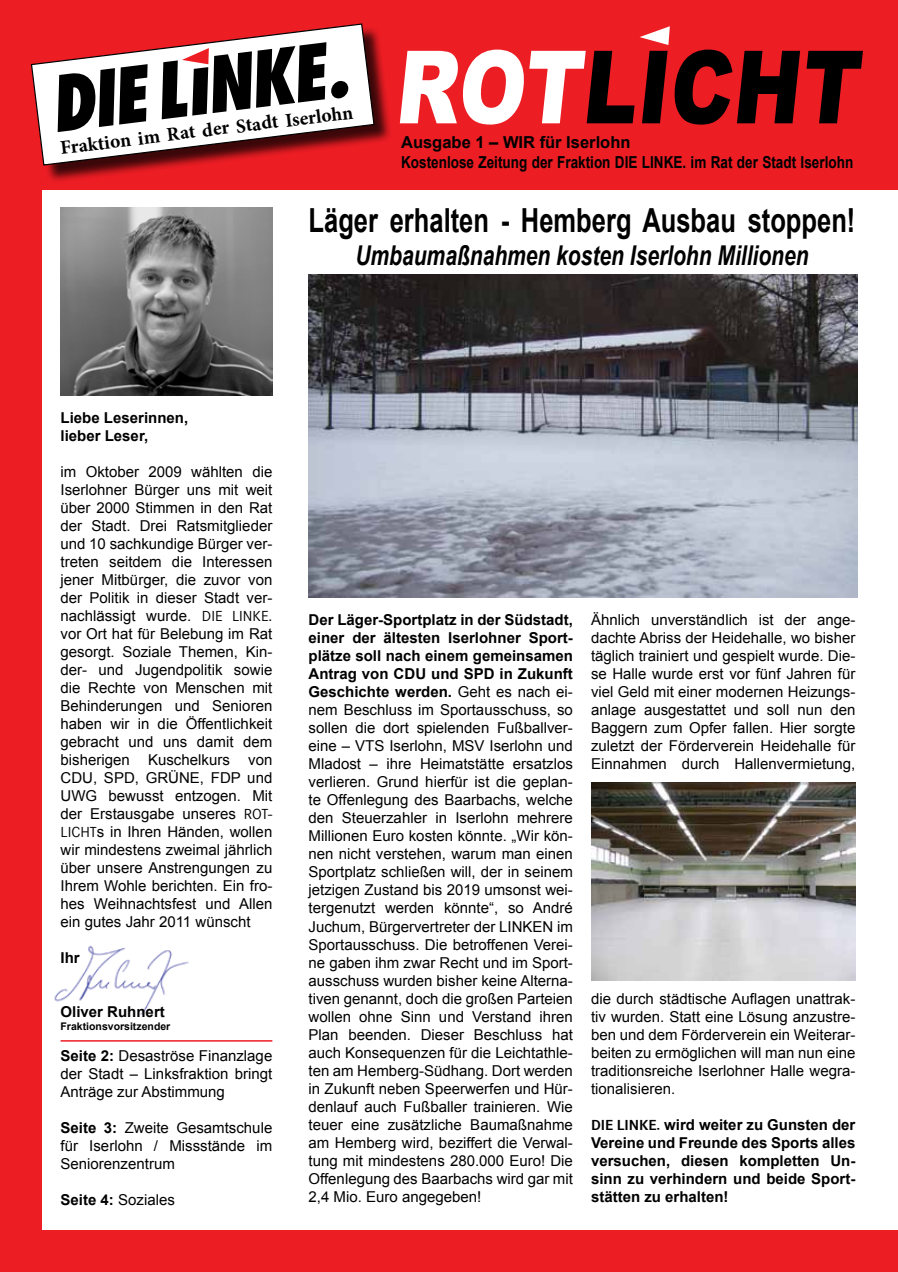
<style>
.page{position:relative;width:898px;height:1272px;background:#fff}
.page>*{position:absolute;margin:0;border:0;box-sizing:border-box;transform-origin:0 0}
.t1{font:900 101.25px "Arial";color:#000;scale:.8 1}
.t2{font:700 33.15px "Arial";color:#000;scale:.77 1}
.t3{font:italic 700 27.3px "Arial";color:#000;scale:.77 1}
.t4{font:700 19.5px "Minion Pro";color:#000}
.t5{font:700 16.5px/19.8px "Arial";color:#000}
.t6{font:15px/18px "Arial";color:#000;text-align:justify}
.t7{font:700 15px/18px "Arial";color:#000;text-align:justify}
.t8{font:700 10.5px "Arial";color:#000}
.s1{color:#fff}
.s2{font-family:"Corporate S"}
.s3{font-weight:700}
</style>
<div class="page">
<div style="left:0;top:0;width:897px;height:1271px;background:#ed1d24"></div>
<div style="left:43px;top:190px;width:854px;height:1039px;background:#fff"></div>
<svg style="left:639px;top:26px;width:30px;height:19px"></svg>
<div style="left:34px;top:26px;width:358px;height:158px;background:#000;opacity:.75"></div>
<svg style="left:30px;top:23px;width:345px;height:143px"></svg>
<img style="left:61px;top:208px;width:211px;height:187px">
<img style="left:308px;top:274px;width:548px;height:323px">
<hr style="left:61px;top:1040px;width:211px;height:1px;background:#ed1d24">
<img style="left:54px;top:945px;width:135px;height:70px">
<img style="left:591px;top:782px;width:264px;height:198px">
<h3 class="t4" style="left:59px;top:134px;width:296px;rotate:-7deg">Fraktion im Rat der Stadt Iserlohn</h3>
<h1 class="t1" style="left:393px;top:14px;width:599px"><span class="s1">ROT</span>LICHT</h1>
<p class="t5" style="left:401px;top:133px;width:453px">Ausgabe 1 – WIR für Iserlohn<br>Kostenlose Zeitung der Fraktion DIE LINKE. im Rat der Stadt Iserlohn</p>
<h2 class="t2" style="left:308px;top:198px;width:711px">Läger erhalten - Hemberg Ausbau stoppen!</h2>
<h3 class="t3" style="left:355px;top:237px;width:589px">Umbaumaßnahmen kosten Iserlohn Millionen</h3>
<p class="t7" style="left:61px;top:409px;width:129px">Liebe Leserinnen, lieber Leser,</p>
<p class="t6" style="left:61px;top:462px;width:213px">im Oktober 2009 wählten die Iserlohner Bürger uns mit weit über 2000 Stimmen in den Rat der Stadt. Drei Ratsmitglieder und 10 sachkundige Bürger ver&shy;treten seitdem die Interessen jener Mitbürger, die zuvor von der Politik in dieser Stadt ver&shy;nachlässigt wurde. <span class="s2">DIE LINKE. </span>vor Ort hat für Belebung im Rat gesorgt. Soziale Themen, Kin&shy;der- und Jugendpolitik sowie die Rechte von Menschen mit Behinderungen und Senioren haben wir in die Öffentlichkeit gebracht und uns damit dem bisherigen Kuschelkurs von CDU, SPD, GRÜNE, FDP und UWG bewusst entzogen. Mit der Erstausgabe unseres <span class="s2">ROT-LICHT</span>s in Ihren Händen, wollen wir mindestens zweimal jährlich über unsere Anstrengungen zu Ihrem Wohle berichten. Ein fro&shy;hes Weihnachtsfest und Allen ein gutes Jahr 2011 wünscht</p>
<p class="t7" style="left:61px;top:949px;width:21px">Ihr</p>
<p class="t7" style="left:61px;top:1003px;width:106px">Oliver Ruhnert</p>
<p class="t8" style="left:61px;top:1018px;width:111px">Fraktionsvorsitzender</p>
<p class="t6" style="left:61px;top:1047px;width:213px"><span class="s3">Seite 2:</span> Desaströse Finanzlage der Stadt – Linksfraktion bringt Anträge zur Abstimmung</p>
<p class="t6" style="left:61px;top:1119px;width:213px"><span class="s3">Seite 3:</span> Zweite Gesamtschule für Iserlohn / Missstände im Seniorenzentrum</p>
<p class="t6" style="left:61px;top:1191px;width:116px"><span class="s3">Seite 4:</span> Soziales</p>
<p class="t6" style="left:308px;top:611px;width:266px"><span class="s3">Der Läger-Sportplatz in der Südstadt, einer der ältesten Iserlohner Sport&shy;plätze soll nach einem gemeinsamen Antrag von CDU und SPD in Zukunft Geschichte werden.</span> Geht es nach ei&shy;nem Beschluss im Sportausschuss, so sollen die dort spielenden Fußballver&shy;eine – VTS Iserlohn, MSV Iserlohn und Mladost – ihre Heimatstätte ersatzlos verlieren. Grund hierfür ist die geplan&shy;te Offenlegung des Baarbachs, welche den Steuerzahler in Iserlohn mehrere Millionen Euro kosten könnte. „Wir kön&shy;nen nicht verstehen, warum man einen Sportplatz schließen will, der in seinem jetzigen Zustand bis 2019 umsonst wei&shy;tergenutzt werden könnte“, so André Juchum, Bürgervertreter der LINKEN im Sportausschuss. Die betroffenen Verei&shy;ne gaben ihm zwar Recht und im Sport&shy;ausschuss wurden bisher keine Alterna&shy;tiven genannt, doch die großen Parteien wollen ohne Sinn und Verstand ihren Plan beenden. Dieser Beschluss hat auch Konsequenzen für die Leichtathle&shy;ten am Hemberg-Südhang. Dort werden in Zukunft neben Speerwerfen und Hür&shy;denlauf auch Fußballer trainieren. Wie teuer eine zusätzliche Baumaßnahme am Hemberg wird, beziffert die Verwal&shy;tung mit mindestens 280.000 Euro! Die Offenlegung des Baarbachs wird gar mit 2,4 Mio. Euro angegeben!</p>
<p class="t6" style="left:590px;top:611px;width:266px">Ähnlich unverständlich ist der ange&shy;dachte Abriss der Heidehalle, wo bisher täglich trainiert und gespielt wurde. Die&shy;se Halle wurde erst vor fünf Jahren für viel Geld mit einer modernen Heizungs&shy;anlage ausgestattet und soll nun den Baggern zum Opfer fallen. Hier sorgte zuletzt der Förderverein Heidehalle für Einnahmen durch Hallenvermietung,</p>
<p class="t6" style="left:590px;top:989px;width:266px">die durch städtische Auflagen unattrak&shy;tiv wurden. Statt eine Lösung anzustre&shy;ben und dem Förderverein ein Weiterar&shy;beiten zu ermöglichen will man nun eine traditionsreiche Iserlohner Halle wegra&shy;tionalisieren.</p>
<p class="t7" style="left:590px;top:1115px;width:266px"><span class="s2">DIE LINKE.</span> wird weiter zu Gunsten der Vereine und Freunde des Sports alles versuchen, diesen kompletten Un&shy;sinn zu verhindern und beide Sport&shy;stätten zu erhalten!</p>
</div>
